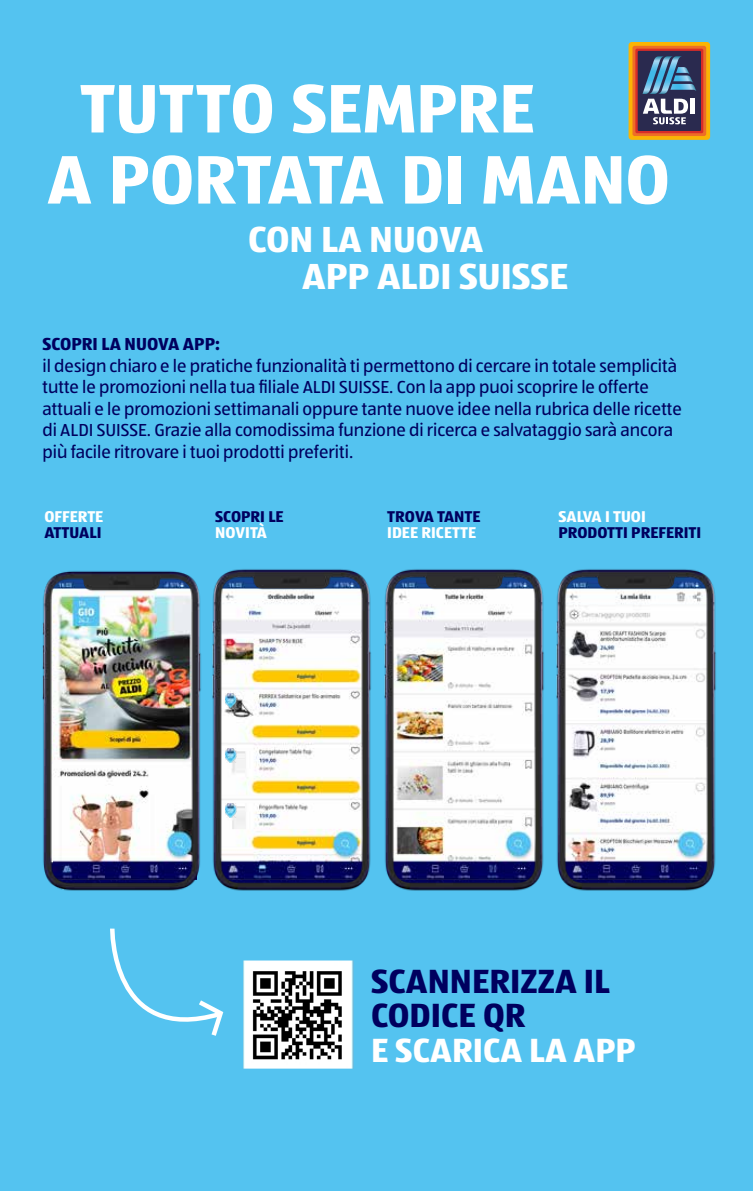
<style>
.page{position:relative;width:753px;height:1191px;background:#54c3f0}
.page>*{position:absolute;margin:0;border:0;box-sizing:border-box;transform-origin:0 0}
.t1{font:71.1px/71.1px "ALDISUEDCE Bold";color:#fff}
.t2{font:700 37.5px/37.5px "ALDISUEDOT";color:#fff}
.t3{font:700 34.8px/34.8px "ALDISUEDOT";color:#00005f}
.t4{font:700 34.8px "ALDISUEDOT";color:#fff}
.t5{font:18px/21.6px "ALDISUEDOT";color:#00005f}
.t6{font:700 18px "ALDISUEDOT";color:#00005f}
.t7{font:700 16.2px "ALDISUEDOT";color:#00005f}
.t8{font:700 16.2px "ALDISUEDOT";color:#fff}
</style>
<div class="page">
<svg style="left:110px;top:928px;width:114px;height:108px"></svg>
<img style="left:212px;top:569px;width:332px;height:322px">
<img style="left:556px;top:569px;width:160px;height:322px">
<img style="left:42px;top:571px;width:159px;height:320px">
<img style="left:220px;top:575px;width:143px;height:310px">
<img style="left:220px;top:589px;width:143px;height:290px">
<img style="left:225px;top:803px;width:11px;height:15px">
<img style="left:225px;top:748px;width:11px;height:15px">
<img style="left:225px;top:693px;width:11px;height:15px">
<img style="left:243px;top:960px;width:110px;height:108px">
<div style="left:628px;top:42px;width:82px;height:98px;background:#fab405;border-radius:3px"></div>
<div style="left:632px;top:46px;width:74px;height:90px;background:linear-gradient(to right,#e96327,#e96327);border-radius:2px"></div>
<div style="left:635px;top:49px;width:68px;height:84px;background:linear-gradient(to right,#d82c28,#d82c28);border-radius:2px"></div>
<div style="left:637px;top:51px;width:64px;height:80px;background:#2a2a4f"></div>
<svg style="left:642px;top:56px;width:54px;height:68px"></svg>
<h1 class="t1" style="left:47px;top:71px;width:624px;text-indent:33px">TUTTO SEMPRE<br>A PORTATA DI MANO</h1>
<h2 class="t2" style="left:302px;top:219px;width:267px;text-indent:-54px">CON LA NUOVA<br>APP ALDI SUISSE</h2>
<p class="t6" style="left:43px;top:332px;width:179px">SCOPRI LA NUOVA APP:</p>
<p class="t5" style="left:43px;top:354px;width:641px">il design chiaro e le pratiche funzionalità ti permettono di cercare in totale semplicità tutte le promozioni nella tua filiale ALDI SUISSE. Con la app puoi scoprire le offerte attuali e le promozioni settimanali oppure tante nuove idee nella rubrica delle ricette di ALDI SUISSE. Grazie alla comodissima funzione di ricerca e salvataggio sarà ancora più facile ritrovare i tuoi prodotti preferiti.</p>
<p class="t8" style="left:44px;top:505px;width:60px">OFFERTE</p>
<p class="t7" style="left:44px;top:521px;width:59px">ATTUALI</p>
<p class="t7" style="left:215px;top:505px;width:70px">SCOPRI LE</p>
<p class="t8" style="left:215px;top:521px;width:53px">NOVITÀ</p>
<p class="t7" style="left:387px;top:505px;width:95px">TROVA TANTE</p>
<p class="t8" style="left:387px;top:521px;width:90px">IDEE RICETTE</p>
<p class="t8" style="left:558px;top:505px;width:89px">SALVA I TUOI</p>
<p class="t7" style="left:558px;top:521px;width:144px">PRODOTTI PREFERITI</p>
<h3 class="t3" style="left:371px;top:962px;width:240px">SCANNERIZZA IL<br>CODICE QR</h3>
<h3 class="t4" style="left:371px;top:1026px;width:266px">E SCARICA LA APP</h3>
</div>
